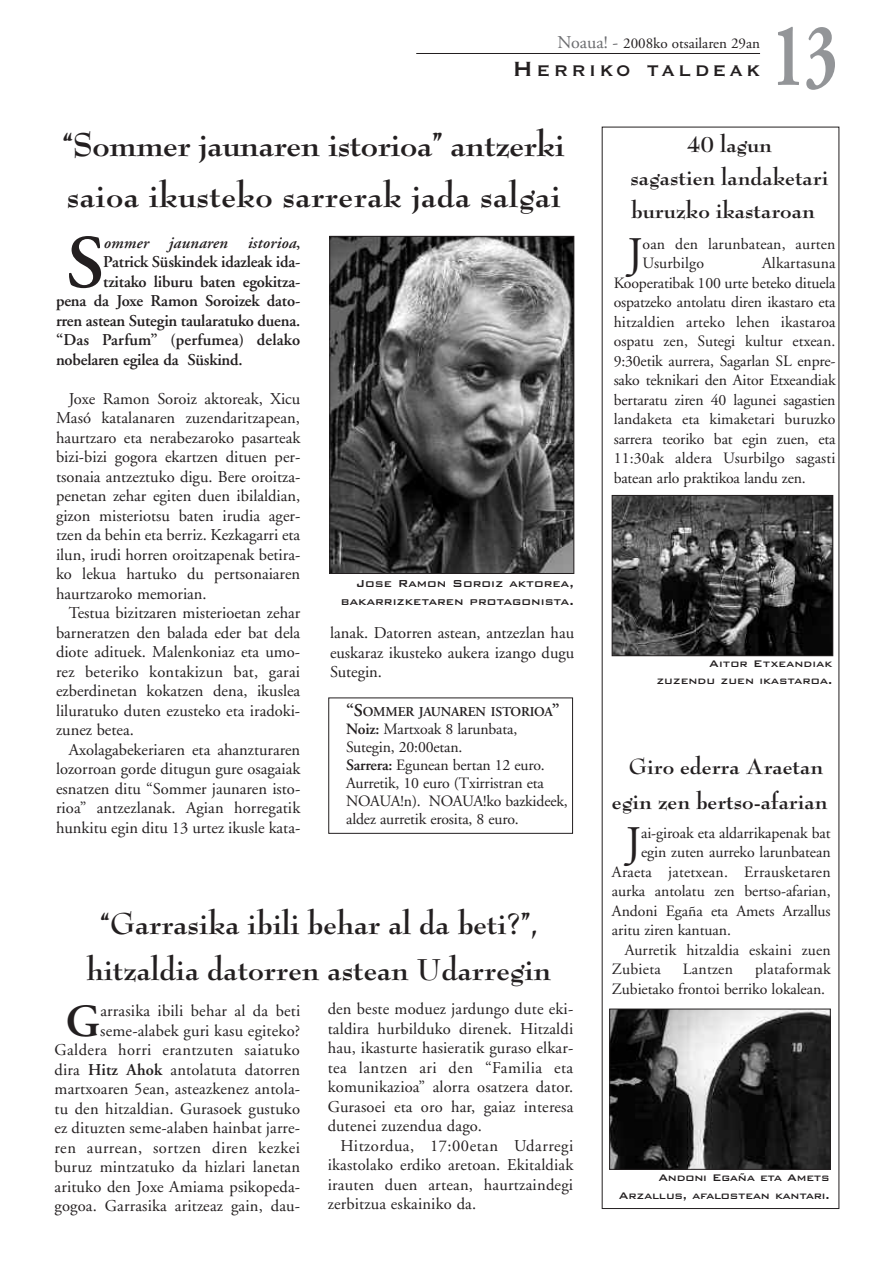
<style>
.page{position:relative;width:893px;height:1263px;background:#fff}
.page>*{position:absolute;margin:0;border:0;box-sizing:border-box;transform-origin:0 0}
.t1{font:700 90.15px "Adobe Garamond";color:#939598;scale:.7 1}
.t2{font:600 75.3px "Adobe Garamond";color:#231f20}
.t3{font:600 45.9px "Adobe Garamond";color:#231f20}
.t4{font:45.15px "Adobe Garamond";color:#231f20}
.t5{font:700 36px/51px "Bernhard Modern";color:#231f20}
.t6{font:700 33px/46.5px "Bernhard Modern";color:#231f20;text-align:center}
.t7{font:700 24px/33px "Bernhard Modern";color:#231f20;text-align:center}
.t8{font:700 20.25px "Copperplate Gothic BT";letter-spacing:.17em;color:#231f20}
.t9{font:16.5px/19.5px "Adobe Garamond";letter-spacing:.01em;color:#231f20;text-align:justify}
.t10{font:600 16.5px "Adobe Garamond";letter-spacing:-.01em;color:#231f20}
.t11{font:600 16.5px "Adobe Garamond";letter-spacing:.01em;color:#231f20}
.t12{font:italic 600 16.5px "Adobe Garamond";letter-spacing:.01em;color:#231f20}
.t13{font:15.75px/19.5px "Adobe Garamond";letter-spacing:-.005em;color:#231f20}
.t14{font:15.75px "Adobe Garamond";letter-spacing:.015em;color:#231f20}
.t15{font:15px "Adobe Garamond";color:#231f20}
.t16{font:500 13.5px/18px "Bank Gothic BT";color:#231f20;text-align:right}
.t17{font:600 13.5px "Adobe Garamond";letter-spacing:-.015em;color:#231f20}
.t18{font:500 12.75px/18px "Bank Gothic BT";letter-spacing:-.015em;color:#231f20;text-align:right}
.s1{font-size:18px;color:#6c6d70}
.s2{font-size:27px}
.s3{font-style:normal}
.s4{font-size:18px}
.s5{font-weight:600}
</style>
<div class="page">
<hr style="left:416px;top:53px;width:344px;height:1px;background:#231f20">
<img style="left:611px;top:1011px;width:217px;height:156px">
<div style="left:609px;top:1009px;width:221px;height:160px;border:1px solid #231f20"></div>
<img style="left:614px;top:497px;width:217px;height:157px">
<div style="left:612px;top:495px;width:221px;height:161px;border:1px solid #231f20"></div>
<img style="left:332px;top:238px;width:240px;height:334px">
<div style="left:330px;top:236px;width:244px;height:338px;border:1px solid #231f20"></div>
<p class="t15" style="left:558px;top:38px;width:204px"><span class="s1">Noaua! -</span> 2008ko otsailaren 29an</p>
<p class="t8" style="left:513px;top:57px;width:249px"><span class="s2">H</span>ERRIKO TALDEAK</p>
<h1 class="t1" style="left:772px;top:20px;width:95px">13</h1>
<h3 class="t5" style="left:63px;top:120px;width:504px">“Sommer jaunaren istorioa” antzerki saioa ikusteko sarrerak jada salgai</h3>
<h2 class="t2" style="left:66px;top:233px;width:39px">S</h2>
<p class="t12" style="left:103px;top:236px;width:198px">ommer jaunaren istorioa<span class="s3">,</span></p>
<p class="t10" style="left:103px;top:256px;width:199px">Patrick Süskindek idazleak ida-</p>
<p class="t10" style="left:103px;top:275px;width:199px">tzitako liburu baten egokitza-</p>
<p class="t10" style="left:56px;top:295px;width:246px">pena da Joxe Ramon Soroizek dato-</p>
<p class="t10" style="left:56px;top:314px;width:246px">rren astean Sutegin taularatuko duena.</p>
<p class="t11" style="left:56px;top:334px;width:246px">“Das Parfum” (perfumea) delako</p>
<p class="t10" style="left:56px;top:353px;width:188px">nobelaren egilea da Süskind.</p>
<p class="t9" style="left:56px;top:390px;width:246px;text-indent:13px">Joxe Ramon Soroiz aktoreak, Xicu Masó katalanaren zuzendaritzapean, haurtzaro eta nerabezaroko pasarteak bizi-bizi gogora ekartzen dituen per&shy;tsonaia antzeztuko digu. Bere oroitza&shy;penetan zehar egiten duen ibilaldian, gizon misteriotsu baten irudia ager&shy;tzen da behin eta berriz. Kezkagarri eta ilun, irudi horren oroitzapenak betira&shy;ko lekua hartuko du pertsonaiaren haurtzaroko memorian.</p>
<p class="t9" style="left:56px;top:605px;width:246px;text-indent:13px">Testua bizitzaren misterioetan zehar barneratzen den balada eder bat dela diote adituek. Malenkoniaz eta umo&shy;rez beteriko kontakizun bat, garai ezberdinetan kokatzen dena, ikuslea liluratuko duten ezusteko eta iradoki&shy;zunez betea.</p>
<p class="t9" style="left:56px;top:741px;width:246px;text-indent:13px">Axolagabekeriaren eta ahanzturaren lozorroan gorde ditugun gure osagaiak esnatzen ditu “Sommer jaunaren isto&shy;rioa” antzezlanak. Agian horregatik hunkitu egin ditu 13 urtez ikusle kata-</p>
<p class="t16" style="left:341px;top:573px;width:235px">Jose Ramon Soroiz aktorea, bakarrizketaren protagonista.</p>
<p class="t9" style="left:330px;top:624px;width:246px">lanak. Datorren astean, antzezlan hau euskaraz ikusteko aukera izango dugu Sutegin.</p>
<p class="t17" style="left:346px;top:706px;width:215px"><span class="s4">“S</span>OMMER JAUNAREN ISTORIOA<span class="s4">”</span></p>
<p class="t13" style="left:346px;top:721px;width:223px;line-height:18px"><span class="s5">Noiz:</span> Martxoak 8 larunbata,<br>Sutegin, 20:00etan.<br><span class="s5">Sarrera:</span> Egunean bertan 12 euro.<br>Aurretik, 10 euro (Txirristran eta<br>NOAUA!n). NOAUA!ko bazkideek, aldez aurretik erosita, 8 euro.</p>
<h3 class="t6" style="left:87px;top:901px;width:466px">“Garrasika ibili behar al da beti?”, hitzaldia datorren astean Udarregin</h3>
<h3 class="t3" style="left:66px;top:1003px;width:36px">G</h3>
<p class="t9" style="left:55px;top:1002px;width:247px;text-align:right">arrasika ibili behar al da beti seme-alabek guri kasu egiteko?<br>Galdera horri erantzuten saiatuko dira <span class="s5">Hitz Ahok</span> antolatuta datorren martxoaren 5ean, asteazkenez antola&shy;tu den hitzaldian. Gurasoek gustuko ez dituzten seme-alaben hainbat jarre&shy;ren aurrean, sortzen diren kezkei buruz mintzatuko da hizlari lanetan arituko den Joxe Amiama psikopeda&shy;gogoa. Garrasika aritzeaz gain, dau-</p>
<p class="t9" style="left:328px;top:1001px;width:247px">den beste moduez jardungo dute eki&shy;taldira hurbilduko direnek. Hitzaldi hau, ikasturte hasieratik guraso elkar&shy;tea lantzen ari den “Familia eta komunikazioa” alorra osatzera dator.<br>Gurasoei eta oro har, gaiaz interesa dutenei zuzendua dago.</p>
<p class="t9" style="left:328px;top:1137px;width:247px;text-indent:13px">Hitzordua, 17:00etan Udarregi ikastolako erdiko aretoan. Ekitaldiak irauten duen artean, haurtzaindegi zerbitzua eskainiko da.</p>
<h3 class="t7" style="left:630px;top:128px;width:199px">40 lagun<br>sagastien landaketari buruzko ikastaroan</h3>
<h3 class="t4" style="left:628px;top:236px;width:17px">J</h3>
<p class="t13" style="left:643px;top:235px;width:194px">oan den larunbatean, aurten<br>Usurbilgo</p>
<p class="t13" style="left:614px;top:255px;width:223px;text-align:justify;text-indent:148px">Alkartasuna Kooperatibak 100 urte beteko dituela ospatzeko antolatu diren ikastaro eta hitzaldien arteko lehen ikastaroa ospatu zen, Sutegi kultur etxean.<br>9:30etik aurrera, Sagarlan SL enpre&shy;sako teknikari den Aitor Etxeandiak bertaratu ziren 40 lagunei sagastien landaketa eta kimaketari buruzko sarrera teoriko bat egin zuen, eta 11:30ak aldera Usurbilgo sagasti batean arlo praktikoa landu zen.</p>
<p class="t18" style="left:656px;top:654px;width:177px;line-height:16.5px">Aitor Etxeandiak zuzendu zuen ikastaroa.</p>
<h3 class="t7" style="left:612px;top:750px;width:217px;line-height:34.5px">Giro ederra Araetan egin zen bertso-afarian</h3>
<h3 class="t4" style="left:626px;top:825px;width:17px">J</h3>
<p class="t13" style="left:641px;top:824px;width:191px">ai-giroak eta aldarrikapenak bat</p>
<p class="t13" style="left:641px;top:844px;width:191px">egin zuten aurreko larunbatean</p>
<p class="t14" style="left:612px;top:865px;width:220px">Araeta jatetxean. Errausketaren</p>
<p class="t13" style="left:612px;top:883px;width:220px">aurka antolatu zen bertso-afarian,</p>
<p class="t13" style="left:612px;top:902px;width:220px">Andoni Egaña eta Amets Arzallus</p>
<p class="t13" style="left:612px;top:922px;width:120px">aritu ziren kantuan.</p>
<p class="t13" style="left:625px;top:941px;width:207px">Aurretik hitzaldia eskaini zuen</p>
<p class="t14" style="left:612px;top:963px;width:50px">Zubieta</p>
<p class="t14" style="left:683px;top:963px;width:51px">Lantzen</p>
<p class="t13" style="left:612px;top:961px;width:220px;text-indent:143px">plataformak<br>Zubietako frontoi berriko lokalean.</p>
<p class="t18" style="left:619px;top:1167px;width:212px">Andoni Egaña eta Amets<br>Arzallus, afalostean kantari.</p>
</div>
